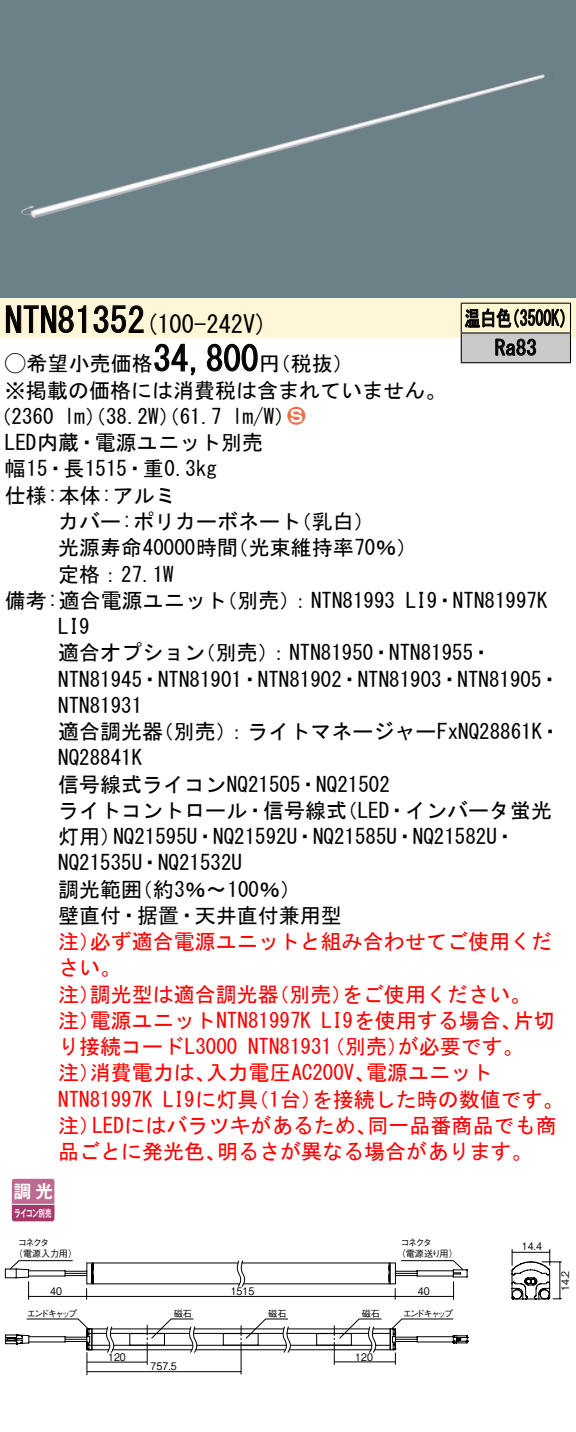
<style>
.page{position:relative;width:576px;height:1432px;background:#fff}
.page>*{position:absolute;margin:0;border:0;box-sizing:border-box;transform-origin:0 0}
.t1{font:35px "MS Gothic";color:#000}
.t2{font:24.5px "MS Gothic";color:#000}
.t3{font:21px/26.2px "MS Gothic";color:#000}
.t4{font:21px/26.2px "MS Gothic";color:#f00}
.t5{font:21px/29.8px "MS Gothic";color:#000;scale:.75 1}
.t6{font:21px "Ford Classification 1";color:#ed6d48}
.t7{font:17.5px "Gothic MB101 Pro De Bold 90 pv RKSJ H";color:#fff}
.t8{font:10.5px "Gothic BBB Pro Medium 90 pv RKSJ H";color:#000;scale:.9 1}
.t9{font:10.15px "Gothic MB101 Pro De Bold 90 pv RKSJ H";letter-spacing:-.05em;color:#fff;scale:.65 1}
.t10{font:9.1px/10.8px "Gothic BBB Pro Medium 90 pv RKSJ H";letter-spacing:-.15em;color:#000}
.t11{font:9.1px "Gothic BBB Pro Medium 90 pv RKSJ H";letter-spacing:-.24em;color:#000}
.t12{font:9.1px/10.8px "Gothic BBB Pro Medium 90 pv RKSJ H";letter-spacing:-.03em;color:#000}
.s1{font-family:"Ford Classification 1"}
.s2{color:#fff}
</style>
<div class="page">
<div style="left:0;top:0;width:575px;height:298px;background:#6c8087"></div>
<img style="left:21px;top:74px;width:525px;height:144px">
<div style="left:0;top:298px;width:575px;height:40px;background:#fff5d7"></div>
<svg style="left:6px;top:305px;width:81px;height:28px"></svg>
<svg style="left:93px;top:305px;width:51px;height:28px"></svg>
<svg style="left:154px;top:343px;width:42px;height:33px"></svg>
<svg style="left:207px;top:343px;width:51px;height:29px"></svg>
<svg style="left:11px;top:1178px;width:44px;height:44px"></svg>
<svg style="left:12px;top:1179px;width:42px;height:42px;background:#b45682"></svg>
<hr style="left:12px;top:1204px;width:42px;height:1px;background:#fff">
<div style="left:461px;top:303px;width:109px;height:30px;background:#fff6d2"></div>
<div style="left:461px;top:333px;width:109px;height:30px;background:#cacaca"></div>
<hr style="left:460px;top:303px;width:110px;height:1px;background:#000">
<hr style="left:569px;top:304px;width:2px;height:28px;background:#000">
<hr style="left:460px;top:332px;width:110px;height:1px;background:#000">
<hr style="left:569px;top:333px;width:2px;height:29px;background:#000">
<hr style="left:460px;top:362px;width:110px;height:1px;background:#000">
<svg style="left:460px;top:304px;width:104px;height:58px"></svg>
<svg style="left:511px;top:1249px;width:50px;height:51px"></svg>
<hr style="left:559px;top:1262px;width:1px;height:37px;background:#000">
<svg style="left:9px;top:1260px;width:459px;height:115px"></svg>
<h1 class="t1" style="left:5px;top:303px;width:142px">NTN81352</h1>
<p class="t2" style="left:145px;top:312px;width:124px">(100-242 (V</p>
<h1 class="t1" style="left:153px;top:341px;width:106px">34,800</h1>
<p class="t3" style="left:5px;top:350px;width:442px"><span class="s1">A</span>希望小売価格<br>※掲載の価格には消費税は含まれていません。</p>
<p class="t6" style="left:287px;top:405px;width:19px">2<span class="s2">3</span></p>
<p class="t3" style="left:259px;top:350px;width:96px">（円税抜(</p>
<p class="t3" style="left:232px;top:403px;width:64px">l m (W/</p>
<p class="t3" style="left:5px;top:403px;width:259px;text-indent:-14px">（2360<br>LED内蔵・電源ユニット別売幅15・長1515・重0.3kg<br>仕様:本体:アルミ</p>
<p class="t3" style="left:64px;top:403px;width:159px">lm）（38.2 ）（W 61.7</p>
<p class="t3" style="left:227px;top:508px;width:191px;text-indent:-169px">カバー:ポリカーボネート<br>（光束維持率70％(</p>
<p class="t3" style="left:290px;top:508px;width:85px">（乳白(</p>
<p class="t3" style="left:58px;top:534px;width:181px">光源寿命40000時間定格：27.1W</p>
<p class="t5" style="left:494px;top:303px;width:57px;text-indent:-30px">温白色<br>Ra83</p>
<p class="t5" style="left:504px;top:303px;width:96px">（3500 (K</p>
<p class="t3" style="left:5px;top:587px;width:223px">備考:適合電源ユニット</p>
<p class="t3" style="left:58px;top:613px;width:33px">LI9</p>
<p class="t3" style="left:195px;top:639px;width:298px">（別売：） NTN81950・NTN81955・</p>
<p class="t3" style="left:216px;top:587px;width:180px">（別売：） NTN81993</p>
<p class="t3" style="left:405px;top:587px;width:143px">LI ・9 NTN81997K</p>
<p class="t3" style="left:58px;top:639px;width:148px">適合オプション</p>
<p class="t3" style="left:58px;top:666px;width:503px">NTN81945・NTN81901・NTN81902・NTN81903・NTN81905・</p>
<p class="t3" style="left:58px;top:692px;width:85px">NTN81931</p>
<p class="t3" style="left:153px;top:718px;width:409px">（別売：）ライトマネージャーFxNQ28861 ・K</p>
<p class="t3" style="left:58px;top:718px;width:106px">適合調光器</p>
<p class="t3" style="left:58px;top:744px;width:85px">NQ28841K</p>
<p class="t3" style="left:58px;top:771px;width:333px">信号線式ライコンNQ21505・NQ21502</p>
<p class="t3" style="left:336px;top:797px;width:217px">（LED・インバータ蛍光</p>
<p class="t3" style="left:113px;top:797px;width:403px;text-indent:-55px">ライトコントロール・信号線式<br>NQ21595 ・U NQ21592 ・U NQ21585 ・U NQ21582 ・U</p>
<p class="t3" style="left:58px;top:823px;width:64px">灯用）</p>
<p class="t3" style="left:58px;top:849px;width:185px">NQ21535 ・U NQ21532U</p>
<p class="t3" style="left:132px;top:876px;width:171px">（約3％〜100％(</p>
<p class="t3" style="left:58px;top:876px;width:285px">調光範囲<br>壁直付・据置・天井直付兼用型</p>
<p class="t4" style="left:90px;top:928px;width:463px">必ず適合電源ユニットと組み合わせてご使用くだ</p>
<p class="t4" style="left:58px;top:928px;width:64px">注）さい。</p>
<p class="t4" style="left:342px;top:981px;width:190px">をご使用ください。</p>
<p class="t4" style="left:90px;top:981px;width:190px">調光型は適合調光器</p>
<p class="t4" style="left:268px;top:981px;width:85px">（別売）</p>
<p class="t4" style="left:58px;top:981px;width:43px">注）</p>
<p class="t4" style="left:58px;top:1007px;width:43px">注）</p>
<p class="t4" style="left:90px;top:1007px;width:223px">電源ユニットNTN81997K</p>
<p class="t4" style="left:321px;top:1007px;width:202px">LI9を使用する場合、</p>
<p class="t4" style="left:512px;top:1007px;width:43px">片切</p>
<p class="t4" style="left:58px;top:1033px;width:181px">り接続コードL3000</p>
<p class="t4" style="left:248px;top:1033px;width:85px">NTN81931</p>
<p class="t4" style="left:397px;top:1033px;width:127px">が必要です。</p>
<p class="t4" style="left:324px;top:1033px;width:86px">（別売）</p>
<p class="t4" style="left:90px;top:1059px;width:127px">消費電力は、</p>
<p class="t4" style="left:58px;top:1059px;width:43px">注）</p>
<p class="t4" style="left:206px;top:1059px;width:170px">入力電圧AC200 、V</p>
<p class="t4" style="left:366px;top:1059px;width:127px">電源ユニット</p>
<p class="t4" style="left:58px;top:1086px;width:96px">NTN81997K</p>
<p class="t4" style="left:311px;top:1086px;width:254px">を接続した時の数値です。</p>
<p class="t4" style="left:248px;top:1086px;width:76px">（台1 ）</p>
<p class="t4" style="left:163px;top:1086px;width:97px">LI9に灯具</p>
<p class="t4" style="left:92px;top:1112px;width:286px">LEDにはバラツキがあるため、</p>
<p class="t4" style="left:367px;top:1112px;width:190px">同一品番商品でも商</p>
<p class="t4" style="left:58px;top:1112px;width:43px">注）</p>
<p class="t4" style="left:58px;top:1138px;width:169px">品ごとに発光色、</p>
<p class="t4" style="left:217px;top:1138px;width:317px">明るさが異なる場合があります。</p>
<p class="t7" style="left:14px;top:1177px;width:41px">調光</p>
<p class="t9" style="left:14px;top:1204px;width:59px">ライコン別売</p>
<p class="t12" style="left:14px;top:1236px;width:65px;text-indent:4px">コネクタ<br>（電源入力用(</p>
<p class="t10" style="left:396px;top:1236px;width:63px;text-indent:4px">コネクタ<br>（電源送り用(</p>
<p class="t8" style="left:50px;top:1283px;width:15px">40</p>
<p class="t11" style="left:27px;top:1306px;width:52px">エンドキャップ</p>
<p class="t8" style="left:108px;top:1348px;width:21px">120</p>
<p class="t10" style="left:174px;top:1307px;width:20px">磁石</p>
<p class="t8" style="left:150px;top:1358px;width:30px">757.5</p>
<p class="t8" style="left:230px;top:1283px;width:28px">1515</p>
<p class="t10" style="left:268px;top:1307px;width:20px">磁石</p>
<p class="t10" style="left:361px;top:1307px;width:20px">磁石</p>
<p class="t8" style="left:355px;top:1348px;width:21px">120</p>
<p class="t8" style="left:417px;top:1283px;width:15px">40</p>
<p class="t11" style="left:402px;top:1306px;width:52px">エンドキャップ</p>
<p class="t8" style="left:521px;top:1237px;width:24px">14.4</p>
<p class="t8" style="left:556px;top:1291px;width:24px;rotate:-90deg">14.2</p>
</div>
